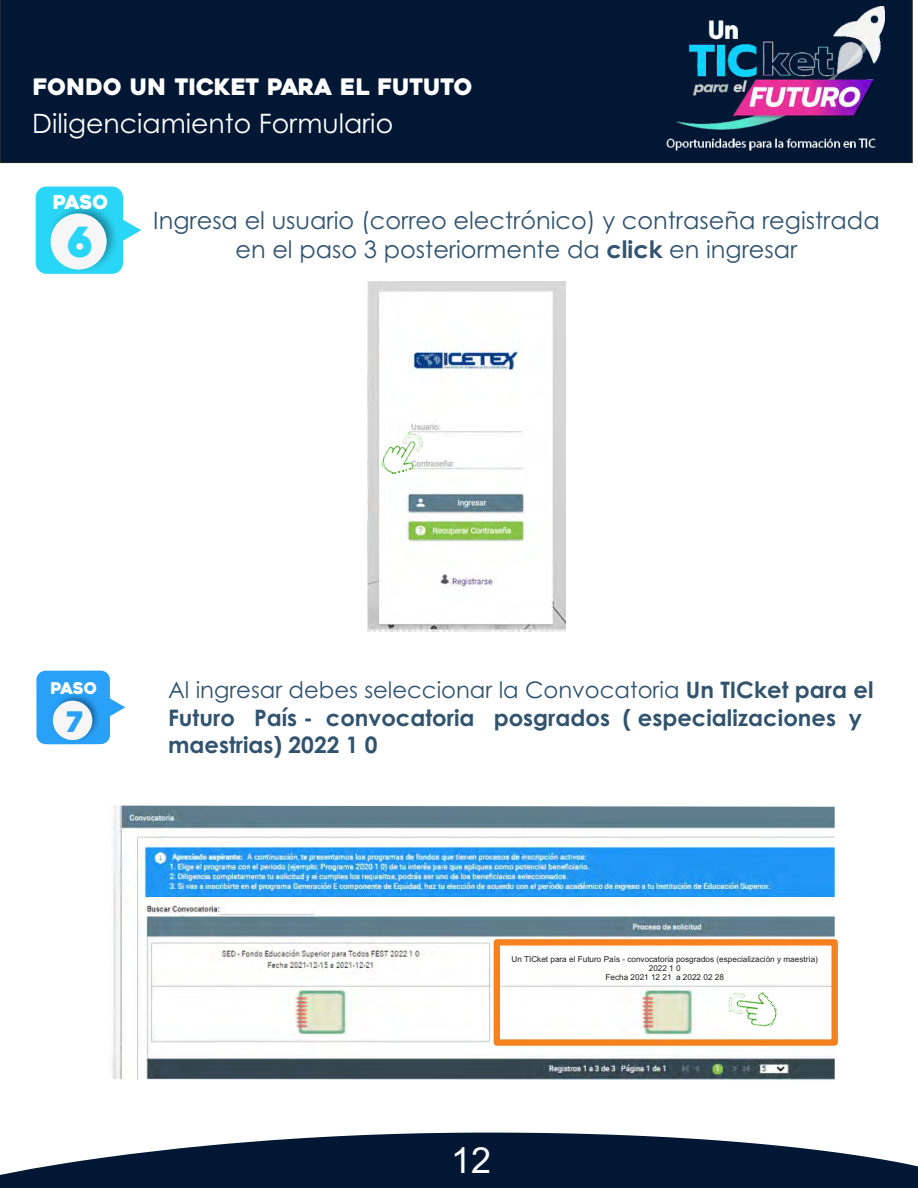
<style>
.page{position:relative;width:918px;height:1188px;background:#fff}
.page>*{position:absolute;margin:0;border:0;box-sizing:border-box;transform-origin:0 0}
.t1{font:41.4px "Heavitas";color:#2ad6f6}
.t2{font:36px "Arial";color:#fff}
.t3{font:28.2px "Heavitas";color:#29a1f9}
.t4{font:26.7px "Century Gothic";color:#fff}
.t5{font:24px/29.1px "Century Gothic";color:#31536e;text-align:center}
.t6{font:700 22.8px/27.6px "Century Gothic";color:#31536e}
.t7{font:22.65px "Heavitas";color:#fff}
.t8{font:19.2px "Heavitas";color:#fff}
.t9{font:16.2px "Heavitas";color:#fff}
.t10{font:8.25px/9.1px "Arial";color:#231f20;text-align:center}
.s1{font-weight:700}
.s2{font-weight:400}
</style>
<div class="page">
<div style="left:0;top:0;width:913px;height:163px;background:#021734"></div>
<svg style="left:0;top:1133px;width:918px;height:55px;fill:#021734"></svg>
<img style="left:666px;top:6px;width:219px;height:145px">
<svg style="left:36px;top:187px;width:105px;height:87px"></svg>
<img style="left:45px;top:203px;width:76px;height:71px">
<div style="left:51px;top:214px;width:56px;height:56px;background:#f6f6f6;border-radius:50%"></div>
<img style="left:368px;top:282px;width:198px;height:350px">
<img style="left:375px;top:430px;width:51px;height:45px">
<img style="left:112px;top:806px;width:723px;height:274px">
<div style="left:508px;top:950px;width:314px;height:20px;background:#fff"></div>
<img style="left:723px;top:981px;width:58px;height:58px">
<div style="left:494px;top:939px;width:344px;height:107px;border:6px solid #f5821f"></div>
<svg style="left:36px;top:671px;width:89px;height:73px"></svg>
<img style="left:49px;top:693px;width:54px;height:51px">
<div style="left:53px;top:701px;width:39px;height:39px;background:#f6f6f6;border-radius:50%"></div>
<p class="t7" style="left:33px;top:78px;width:441px">FONDO UN TICKET PARA EL FUTUTO</p>
<p class="t4" style="left:32px;top:113px;width:363px">Diligenciamiento Formulario</p>
<p class="t8" style="left:53px;top:195px;width:57px">PASO</p>
<h1 class="t1" style="left:67px;top:226px;width:28px">6</h1>
<p class="t5" style="left:153px;top:208px;width:728px">Ingresa el usuario (correo electrónico) y contraseña registrada en el paso 3 posteriormente da <span class="s1">click</span> en ingresar</p>
<p class="t9" style="left:51px;top:681px;width:48px">PASO</p>
<p class="t3" style="left:66px;top:711px;width:18px">7</p>
<p class="t6" style="left:168px;top:678px;width:707px"><span class="s2">Al ingresar debes seleccionar la Convocatoria</span> Un TICket para el<br>Futuro País - convocatoria posgrados ( especializaciones y maestrias) 2022 1 0</p>
<p class="t10" style="left:511px;top:955px;width:308px">Un TICket para el Futuro País - convocatoria posgrados (especialización y maestría)<br>2022 1 0<br>Fecha 2021 12 21 a 2022 02 28</p>
<h2 class="t2" style="left:451px;top:1147px;width:42px">12</h2>
</div>
